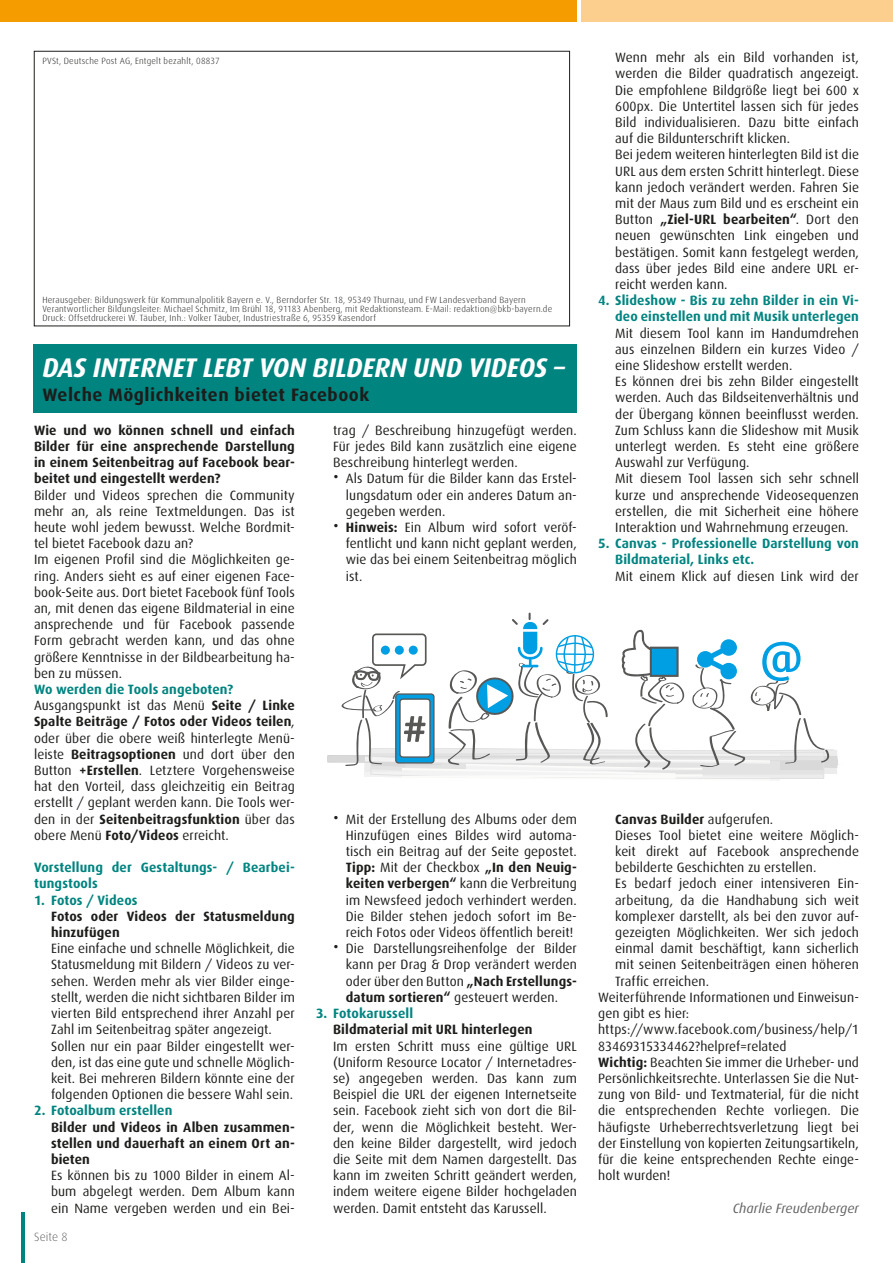
<style>
.page{position:relative;width:893px;height:1263px;background:#fff}
.page>*{position:absolute;margin:0;border:0;box-sizing:border-box;transform-origin:0 0}
.t1{font:italic 700 27px "Dax";letter-spacing:-.005em;color:#fff;scale:.96 1}
.t2{font:700 18px "Dax";letter-spacing:.03em;color:#1d1d1b}
.t3{font:13.5px/16.2px "Dax";letter-spacing:.005em;color:#1d1d1b;text-align:justify}
.t4{font:700 13.5px/16.2px "Dax";letter-spacing:.01em;color:#1d1d1b;text-align:justify}
.t5{font:700 13.5px/16.2px "Dax";letter-spacing:.01em;color:#008480}
.t6{font:italic 13.5px "Dax";letter-spacing:.005em;color:#646363}
.t7{font:300 12px "Dax";letter-spacing:.005em;color:#646363}
.t8{font:300 9px/9px "Dax";letter-spacing:.025em;color:#1d1d1b}
.s1{font-weight:700;color:#008480}
.s2{font-weight:700}
.s3{font-size:18px}
.s4{font-weight:400}
</style>
<div class="page">
<hr style="left:21px;top:1212px;width:4px;height:51px;background:#008480">
<div style="left:581px;top:0;width:312px;height:21px;background:#fccf8f"></div>
<div style="left:0;top:0;width:577px;height:21px;background:#f59c00"></div>
<div style="left:34px;top:51px;width:536px;height:275px;border:1px solid #1d1d1b"></div>
<div style="left:34px;top:344px;width:543px;height:68px;background:#008480"></div>
<svg style="left:327px;top:614px;width:512px;height:166px"></svg>
<p class="t8" style="left:42px;top:56px;width:179px">PVSt, Deutsche Post AG, Entgelt bezahlt, 08837</p>
<p class="t8" style="left:42px;top:296px;width:511px">Herausgeber: Bildungswerk für Kommunalpolitik Bayern e. V., Berndorfer Str. 18, 95349 Thurnau, und FW Landesverband Bayern<br>Verantwortlicher Bildungsleiter: Michael Schmitz, Im Brühl 18, 91183 Abenberg, mit Redaktionsteam. E-Mail: redaktion@bkb-bayern.de<br>Druck: Offsetdruckerei W. Täuber, Inh.: Volker Täuber, Industriestraße 6, 95359 Kasendorf</p>
<h1 class="t1" style="left:43px;top:352px;width:545px">DAS INTERNET LEBT VON BILDERN UND VIDEOS –</h1>
<h2 class="t2" style="left:43px;top:385px;width:328px">Welche Möglichkeiten bietet Facebook</h2>
<p class="t4" style="left:34px;top:422px;width:262px">Wie und wo können schnell und einfach Bilder für eine ansprechende Darstellung in einem Seitenbeitrag auf Facebook bear&shy;beitet und eingestellt werden?</p>
<p class="t3" style="left:34px;top:487px;width:262px;text-align:left">Bilder und Videos sprechen die Community mehr an, als reine Textmeldungen. Das ist heute wohl jedem bewusst. Welche Bordmit&shy;tel bietet Facebook dazu an?<br>Im eigenen Profil sind die Möglichkeiten ge&shy;ring. Anders sieht es auf einer eigenen Face&shy;book-Seite aus. Dort bietet Facebook fünf Tools an, mit denen das eigene Bildmaterial in eine ansprechende und für Facebook passende Form gebracht werden kann, und das ohne größere Kenntnisse in der Bildbearbeitung ha&shy;ben zu müssen.</p>
<p class="t3" style="left:34px;top:681px;width:262px;text-align:left"><span class="s1">Wo werden die Tools angeboten?<br></span>Ausgangspunkt ist das Menü <span class="s2">Seite / Linke Spalte Beiträge / Fotos oder Videos teilen</span>, oder über die obere weiß hinterlegte Menü&shy;leiste <span class="s2">Beitragsoptionen</span> und dort über den Button <span class="s2">+Erstellen</span>. Letztere Vorgehensweise hat den Vorteil, dass gleichzeitig ein Beitrag erstellt / geplant werden kann. Die Tools wer&shy;den in der <span class="s2">Seitenbeitragsfunktion</span> über das obere Menü <span class="s2">Foto/Videos</span> erreicht.</p>
<p class="t5" style="left:34px;top:859px;width:262px">Vorstellung der Gestaltungs- / Bearbei&shy;tungstools</p>
<p class="t5" style="left:34px;top:892px;width:105px">1. Fotos / Videos</p>
<p class="t4" style="left:51px;top:908px;width:245px">Fotos oder Videos der Statusmeldung hinzufügen</p>
<p class="t3" style="left:51px;top:941px;width:245px;text-align:left">Eine einfache und schnelle Möglichkeit, die Statusmeldung mit Bildern / Videos zu ver&shy;sehen. Werden mehr als vier Bilder einge&shy;stellt, werden die nicht sichtbaren Bilder im vierten Bild entsprechend ihrer Anzahl per Zahl im Seitenbeitrag später angezeigt.<br>Sollen nur ein paar Bilder eingestellt wer&shy;den, ist das eine gute und schnelle Möglich&shy;keit. Bei mehreren Bildern könnte eine der folgenden Optionen die bessere Wahl sein.</p>
<p class="t5" style="left:34px;top:1102px;width:140px">2. Fotoalbum erstellen</p>
<p class="t4" style="left:51px;top:1119px;width:245px">Bilder und Videos in Alben zusammen&shy;stellen und dauerhaft an einem Ort an&shy;bieten</p>
<p class="t3" style="left:51px;top:1167px;width:245px">Es können bis zu 1000 Bilder in einem Al&shy;bum abgelegt werden. Dem Album kann ein Name vergeben werden und ein Bei-</p>
<p class="t7" style="left:34px;top:1231px;width:35px">Seite 8</p>
<p class="t3" style="left:333px;top:422px;width:245px">trag / Beschreibung hinzugefügt werden.<br>Für jedes Bild kann zusätzlich eine eigene Beschreibung hinterlegt werden.</p>
<p class="t3" style="left:346px;top:471px;width:233px;text-indent:-13px"><span class="s3">•</span> Als Datum für die Bilder kann das Erstel&shy;lungsdatum oder ein anderes Datum an&shy;gegeben werden.</p>
<p class="t3" style="left:346px;top:519px;width:233px;text-indent:-13px"><span class="s3">•</span> <span class="s2">Hinweis:</span> Ein Album wird sofort veröf&shy;fentlicht und kann nicht geplant werden, wie das bei einem Seitenbeitrag möglich ist.</p>
<p class="t3" style="left:346px;top:811px;width:233px;text-indent:-13px"><span class="s3">•</span> Mit der Erstellung des Albums oder dem Hinzufügen eines Bildes wird automa&shy;tisch ein Beitrag auf der Seite gepostet.<br><span class="s2">Tipp:</span> Mit der Checkbox <span class="s2">„In den Neuig&shy;keiten verbergen“</span> kann die Verbreitung im Newsfeed jedoch verhindert werden.<br>Die Bilder stehen jedoch sofort im Be&shy;reich Fotos oder Videos öffentlich bereit!</p>
<p class="t3" style="left:346px;top:941px;width:233px;text-indent:-13px"><span class="s3">•</span> Die Darstellungsreihenfolge der Bilder kann per Drag &amp; Drop verändert werden oder über den Button <span class="s2">„Nach Erstellungs&shy;datum sortieren“</span> gesteuert werden.</p>
<p class="t5" style="left:316px;top:1005px;width:99px">3. Fotokarussell</p>
<p class="t4" style="left:333px;top:1021px;width:201px">Bildmaterial mit URL hinterlegen</p>
<p class="t3" style="left:333px;top:1038px;width:245px">Im ersten Schritt muss eine gültige URL (Uniform Resource Locator / Internetadres&shy;se) angegeben werden. Das kann zum Beispiel die URL der eigenen Internetseite sein. Facebook zieht sich von dort die Bil&shy;der, wenn die Möglichkeit besteht. Wer&shy;den keine Bilder dargestellt, wird jedoch die Seite mit dem Namen dargestellt. Das kann im zweiten Schritt geändert werden, indem weitere eigene Bilder hochgeladen werden. Damit entsteht das Karussell.</p>
<p class="t3" style="left:615px;top:50px;width:245px;text-align:left">Wenn mehr als ein Bild vorhanden ist, werden die Bilder quadratisch angezeigt.<br>Die empfohlene Bildgröße liegt bei 600 x 600px. Die Untertitel lassen sich für jedes Bild individualisieren. Dazu bitte einfach auf die Bildunterschrift klicken.<br>Bei jedem weiteren hinterlegten Bild ist die URL aus dem ersten Schritt hinterlegt. Diese kann jedoch verändert werden. Fahren Sie mit der Maus zum Bild und es erscheint ein Button <span class="s2">„Ziel-URL bearbeiten“</span>. Dort den neuen gewünschten Link eingeben und bestätigen. Somit kann festgelegt werden, dass über jedes Bild eine andere URL er&shy;reicht werden kann.</p>
<p class="t5" style="left:598px;top:292px;width:262px;text-align:right">4. Slideshow - Bis zu zehn Bilder in ein Vi&shy;deo einstellen und mit Musik unterlegen</p>
<p class="t3" style="left:615px;top:325px;width:245px;text-align:left">Mit diesem Tool kann im Handumdrehen aus einzelnen Bildern ein kurzes Video / eine Slideshow erstellt werden.<br>Es können drei bis zehn Bilder eingestellt werden. Auch das Bildseitenverhältnis und der Übergang können beeinflusst werden.<br>Zum Schluss kann die Slideshow mit Musik unterlegt werden. Es steht eine größere Auswahl zur Verfügung.<br>Mit diesem Tool lassen sich sehr schnell kurze und ansprechende Videosequenzen erstellen, die mit Sicherheit eine höhere Interaktion und Wahrnehmung erzeugen.</p>
<p class="t5" style="left:615px;top:535px;width:245px;text-indent:-17px">5. Canvas - Professionelle Darstellung von<br>Bildmaterial, Links etc.</p>
<p class="t3" style="left:615px;top:568px;width:245px">Mit einem Klick auf diesen Link wird der</p>
<p class="t4" style="left:615px;top:811px;width:160px">Canvas Builder <span class="s4">aufgerufen.</span></p>
<p class="t3" style="left:615px;top:827px;width:245px">Dieses Tool bietet eine weitere Möglich-</p>
<p class="t3" style="left:615px;top:843px;width:245px">keit direkt auf Facebook ansprechende</p>
<p class="t3" style="left:615px;top:860px;width:203px">bebilderte Geschichten zu erstellen.</p>
<p class="t3" style="left:615px;top:876px;width:245px">Es bedarf jedoch einer intensiveren Ein-</p>
<p class="t3" style="left:615px;top:892px;width:245px">arbeitung, da die Handhabung sich weit</p>
<p class="t3" style="left:615px;top:908px;width:245px">komplexer darstellt, als bei den zuvor auf-</p>
<p class="t3" style="left:615px;top:924px;width:245px">gezeigten Möglichkeiten. Wer sich jedoch</p>
<p class="t3" style="left:615px;top:941px;width:245px">einmal damit beschäftigt, kann sicherlich</p>
<p class="t3" style="left:615px;top:957px;width:245px">mit seinen Seitenbeiträgen einen höheren</p>
<p class="t3" style="left:615px;top:973px;width:95px">Traffic erreichen.</p>
<p class="t3" style="left:598px;top:989px;width:262px">Weiterführende Informationen und Einweisun-</p>
<p class="t3" style="left:598px;top:1005px;width:92px">gen gibt es hier:</p>
<p class="t3" style="left:598px;top:1022px;width:262px">https://www.facebook.com/business/help/1</p>
<p class="t3" style="left:598px;top:1038px;width:190px">83469315334462?helpref=related</p>
<p class="t3" style="left:598px;top:1054px;width:262px"><span class="s2">Wichtig:</span> Beachten Sie immer die Urheber- und</p>
<p class="t3" style="left:598px;top:1070px;width:262px">Persönlichkeitsrechte. Unterlassen Sie die Nut-</p>
<p class="t3" style="left:598px;top:1086px;width:262px">zung von Bild- und Textmaterial, für die nicht</p>
<p class="t3" style="left:598px;top:1103px;width:262px">die entsprechenden Rechte vorliegen. Die</p>
<p class="t3" style="left:598px;top:1119px;width:262px">häufigste Urheberrechtsverletzung liegt bei</p>
<p class="t3" style="left:598px;top:1135px;width:262px">der Einstellung von kopierten Zeitungsartikeln,</p>
<p class="t3" style="left:598px;top:1151px;width:262px">für die keine entsprechenden Rechte einge-</p>
<p class="t3" style="left:598px;top:1167px;width:74px">holt wurden!</p>
<p class="t6" style="left:733px;top:1200px;width:128px">Charlie Freudenberger</p>
</div>
